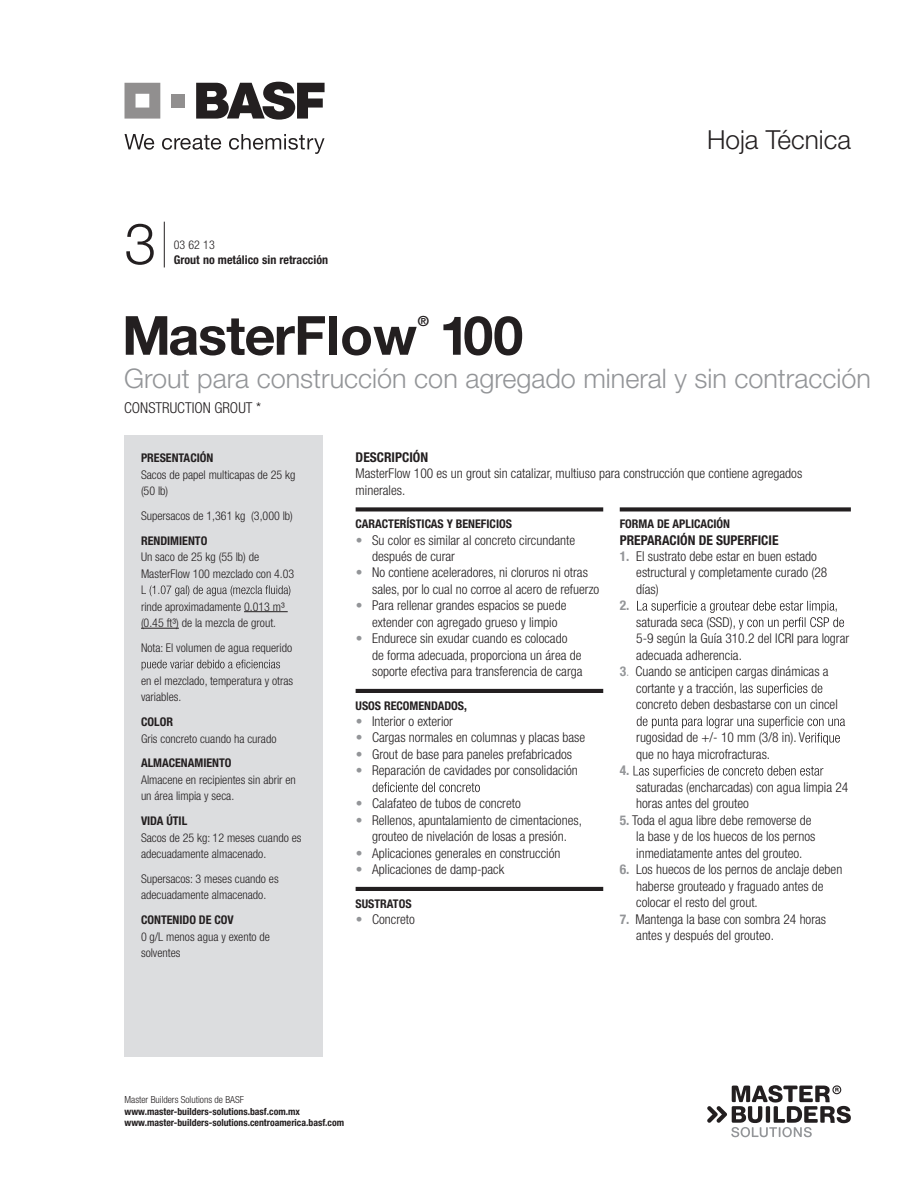
<style>
.page{position:relative;width:918px;height:1188px;background:#fff}
.page>*{position:absolute;margin:0;border:0;box-sizing:border-box;transform-origin:0 0}
.t1{font:300 57px "Helvetica Neue LT Std";color:#231f20}
.t2{font:700 54px "Helvetica Neue LT Std";letter-spacing:-.015em;color:#231f20}
.t3{font:300 27px "Helvetica Neue LT Std";color:#939598}
.t4{font:300 26.25px "Helvetica Neue LT Std";color:#231f20}
.t5{font:300 condensed 15px "Helvetica Neue LT Std";color:#231f20}
.t6{font:700 13.95px "Helvetica Neue LT Std";color:#231f20}
.t7{font:300 condensed 13.5px/16.5px "Helvetica Neue LT Std";color:#231f20}
.t8{font:700 condensed 13.5px "Helvetica Neue LT Std";color:#231f20}
.t9{font:700 condensed 13.5px "Helvetica Neue LT Std";color:#939598}
.t10{font:300 condensed 12px/16.5px "Helvetica Neue LT Std";color:#231f20}
.t11{font:700 condensed 12px "Helvetica Neue LT Std";color:#231f20}
.t12{font:700 condensed 9.75px/11.2px "Helvetica Neue LT Std";color:#231f20}
.t13{font:300 condensed 9.75px "Helvetica Neue LT Std";color:#231f20}
.s1{color:#939598}
.s2{font-weight:700;color:#939598}
</style>
<div class="page">
<div style="left:125px;top:435px;width:198px;height:621px;background:#dcdddf"></div>
<hr style="left:164px;top:222px;width:1px;height:45px;background:#231f20">
<hr style="left:244px;top:611px;width:44px;height:1px;background:#231f20">
<hr style="left:141px;top:628px;width:38px;height:1px;background:#231f20">
<svg style="left:142px;top:585px;width:148px;height:11px"></svg>
<svg style="left:142px;top:660px;width:138px;height:10px"></svg>
<div style="left:356px;top:507px;width:247px;height:5px;background:#231f20"></div>
<hr style="left:356px;top:689px;width:247px;height:4px;background:#231f20">
<hr style="left:356px;top:887px;width:247px;height:4px;background:#231f20">
<svg style="left:373px;top:782px;width:107px;height:10px"></svg>
<div style="left:620px;top:507px;width:231px;height:5px;background:#231f20"></div>
<svg style="left:637px;top:601px;width:207px;height:28px"></svg>
<svg style="left:741px;top:683px;width:81px;height:12px"></svg>
<svg style="left:637px;top:716px;width:208px;height:29px"></svg>
<svg style="left:634px;top:766px;width:189px;height:12px"></svg>
<svg style="left:707px;top:1085px;width:144px;height:52px"></svg>
<svg style="left:125px;top:83px;width:35px;height:36px"></svg>
<div style="left:171px;top:94px;width:14px;height:14px;background:#918f8f"></div>
<svg style="left:196px;top:82px;width:129px;height:38px"></svg>
<svg style="left:125px;top:134px;width:29px;height:16px"></svg>
<svg style="left:162px;top:135px;width:59px;height:15px"></svg>
<svg style="left:229px;top:134px;width:96px;height:20px"></svg>
<h1 class="t1" style="left:125px;top:209px;width:33px">3</h1>
<p class="t10" style="left:174px;top:236px;width:42px">03 62 13</p>
<p class="t11" style="left:174px;top:252px;width:156px">Grout no metálico sin retracción</p>
<p class="t6" style="left:418px;top:312px;width:13px">®</p>
<h2 class="t2" style="left:122px;top:302px;width:403px">MasterFlow 100</h2>
<h3 class="t4" style="left:707px;top:123px;width:146px">Hoja Técnica</h3>
<h3 class="t3" style="left:124px;top:362px;width:748px">Grout para construcción con agregado mineral y sin contracción</h3>
<p class="t5" style="left:124px;top:399px;width:138px">CONSTRUCTION GROUT *</p>
<p class="t8" style="left:356px;top:449px;width:74px">DESCRIPCIÓN</p>
<p class="t7" style="left:356px;top:465px;width:448px">MasterFlow 100 es un grout sin catalizar, multiuso para construcción que contiene agregados minerales.</p>
<p class="t11" style="left:141px;top:450px;width:74px">PRESENTACIÓN</p>
<p class="t10" style="left:141px;top:466px;width:156px">Sacos de papel multicapas de 25 kg (50 lb)</p>
<p class="t10" style="left:141px;top:507px;width:153px">Supersacos de 1,361 kg (3,000 lb)</p>
<p class="t11" style="left:141px;top:533px;width:68px">RENDIMIENTO</p>
<p class="t10" style="left:141px;top:548px;width:155px">Un saco de 25 kg (55 lb) de<br>MasterFlow 100 mezclado con 4.03</p>
<p class="t10" style="left:141px;top:598px;width:145px">rinde aproximadamente 0.013 m³ (0.45 ft³) de la mezcla de grout.</p>
<p class="t10" style="left:141px;top:639px;width:153px">Nota: El volumen de agua requerido</p>
<p class="t10" style="left:141px;top:672px;width:154px">en el mezclado, temperatura y otras variables.</p>
<p class="t11" style="left:141px;top:714px;width:34px">COLOR</p>
<p class="t10" style="left:141px;top:730px;width:137px">Gris concreto cuando ha curado</p>
<p class="t11" style="left:141px;top:756px;width:92px">ALMACENAMIENTO</p>
<p class="t10" style="left:141px;top:771px;width:156px">Almacene en recipientes sin abrir en un área limpia y seca.</p>
<p class="t11" style="left:141px;top:814px;width:48px">VIDA ÚTIL</p>
<p class="t10" style="left:141px;top:829px;width:162px">Sacos de 25 kg: 12 meses cuando es adecuadamente almacenado.</p>
<p class="t10" style="left:141px;top:870px;width:139px">Supersacos: 3 meses cuando es adecuadamente almacenado.</p>
<p class="t11" style="left:141px;top:913px;width:94px">CONTENIDO DE COV</p>
<p class="t10" style="left:141px;top:928px;width:131px">0 g/L menos agua y exento de solventes</p>
<p class="t11" style="left:356px;top:516px;width:158px">CARACTERÍSTICAS Y BENEFICIOS</p>
<p class="t7" style="left:372px;top:531px;width:205px;text-indent:-16px"><span class="s1">•</span> Su color es similar al concreto circundante después de curar</p>
<p class="t7" style="left:372px;top:564px;width:229px;text-indent:-16px"><span class="s1">•</span> No contiene aceleradores, ni cloruros ni otras sales, por lo cual no corroe al acero de refuerzo</p>
<p class="t7" style="left:356px;top:597px;width:212px;text-align:center"><span class="s1">•</span> Para rellenar grandes espacios se puede extender con agregado grueso y limpio</p>
<p class="t7" style="left:372px;top:630px;width:212px;text-indent:-16px"><span class="s1">•</span> Endurece sin exudar cuando es colocado de forma adecuada, proporciona un área de soporte efectiva para transferencia de carga</p>
<p class="t11" style="left:356px;top:698px;width:113px">USOS RECOMENDADOS,</p>
<p class="t7" style="left:356px;top:713px;width:99px"><span class="s1">•</span> Interior o exterior</p>
<p class="t7" style="left:356px;top:729px;width:231px"><span class="s1">•</span> Cargas normales en columnas y placas base</p>
<p class="t7" style="left:356px;top:746px;width:218px"><span class="s1">•</span> Grout de base para paneles prefabricados</p>
<p class="t7" style="left:356px;top:762px;width:224px"><span class="s1">•</span> Reparación de cavidades por consolidación</p>
<p class="t7" style="left:356px;top:795px;width:167px"><span class="s1">•</span> Calafateo de tubos de concreto</p>
<p class="t7" style="left:356px;top:812px;width:228px;text-align:center"><span class="s1">•</span> Rellenos, apuntalamiento de cimentaciones, grouteo de nivelación de losas a presión.</p>
<p class="t7" style="left:356px;top:845px;width:206px"><span class="s1">•</span> Aplicaciones generales en construcción</p>
<p class="t7" style="left:356px;top:861px;width:150px"><span class="s1">•</span> Aplicaciones de damp-pack</p>
<p class="t11" style="left:356px;top:896px;width:58px">SUSTRATOS</p>
<p class="t7" style="left:356px;top:911px;width:61px"><span class="s1">•</span> Concreto</p>
<p class="t11" style="left:620px;top:516px;width:112px">FORMA DE APLICACIÓN</p>
<p class="t8" style="left:620px;top:532px;width:160px">PREPARACIÓN DE SUPERFICIE</p>
<p class="t7" style="left:636px;top:548px;width:193px;text-indent:-16px"><span class="s2">1.</span> El sustrato debe estar en buen estado estructural y completamente curado (28 días)</p>
<p class="t9" style="left:620px;top:598px;width:11px">2.</p>
<p class="t7" style="left:835px;top:597px;width:5px">,</p>
<p class="t7" style="left:636px;top:614px;width:214px">saturada seca (SSD),<br>5-9 según la Guía 310.2 del ICRI para lograr adecuada adherencia.</p>
<p class="t7" style="left:636px;top:663px;width:203px;text-indent:-16px"><span class="s2">3</span><span class="s1">.</span> Cuando se anticipen cargas dinámicas a cortante y a tracción,<br>concreto deben desbastarse con un cincel</p>
<p class="t7" style="left:636px;top:729px;width:170px">rugosidad de +/- 10 mm (3/8 in). V que no haya microfracturas.</p>
<p class="t9" style="left:620px;top:762px;width:11px">4.</p>
<p class="t7" style="left:636px;top:779px;width:214px">saturadas (encharcadas) con agua limpia 24 horas antes del grouteo</p>
<p class="t7" style="left:636px;top:812px;width:181px;text-indent:-16px"><span class="s2">5.</span> Toda el agua libre debe removerse de la base y de los huecos de los pernos inmediatamente antes del grouteo.</p>
<p class="t7" style="left:636px;top:861px;width:208px;text-indent:-16px"><span class="s2">6.</span> Los huecos de los pernos de anclaje deben haberse grouteado y fraguado antes de colocar el resto del grout.</p>
<p class="t7" style="left:636px;top:911px;width:191px;text-indent:-16px"><span class="s2">7.</span> Mantenga la base con sombra 24 horas antes y después del grouteo.</p>
<p class="t13" style="left:125px;top:1094px;width:121px">Master Builders Solutions de BASF</p>
<p class="t12" style="left:125px;top:1105px;width:221px">www.master-builders-solutions.basf.com.mx www.master-builders-solutions.centroamerica.basf.com</p>
</div>
